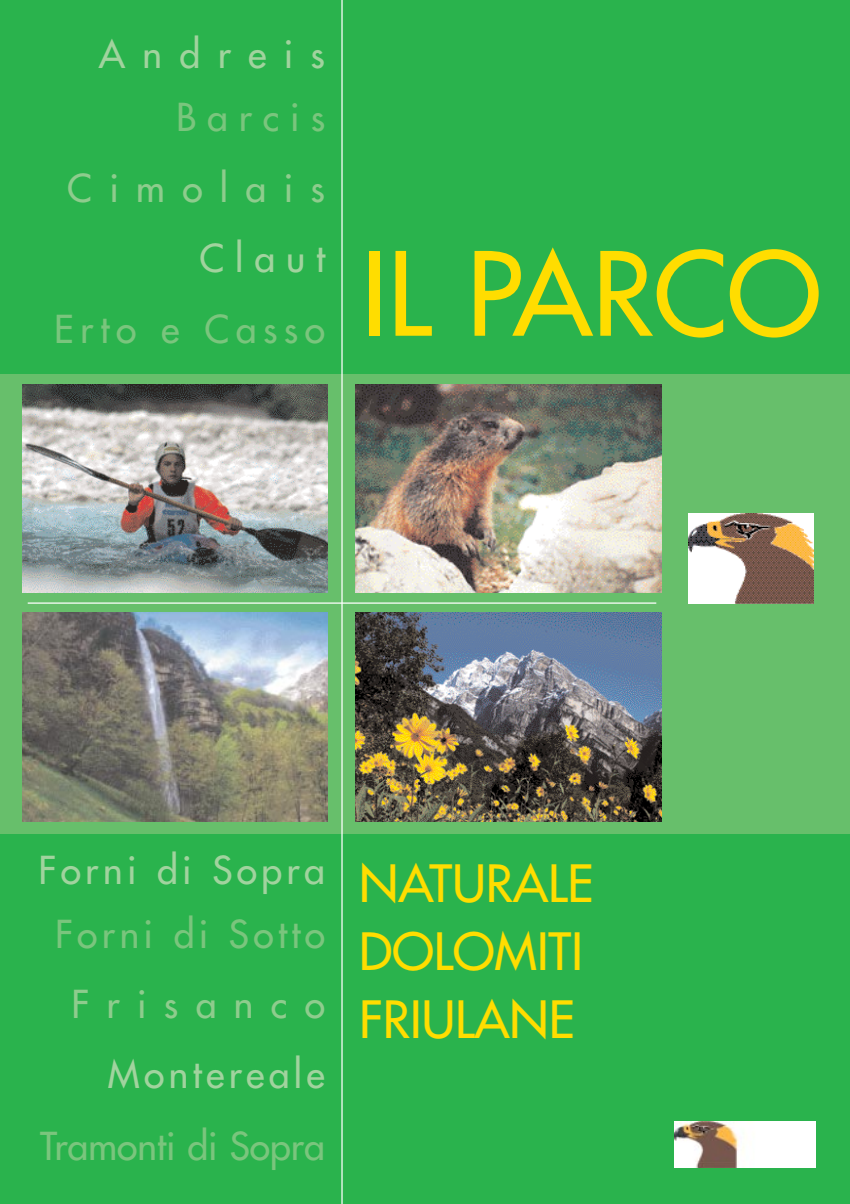
<style>
.page{position:relative;width:850px;height:1204px;background:#2ab34d}
.page>*{position:absolute;margin:0;border:0;box-sizing:border-box;transform-origin:0 0}
.t1{font:112.5px "Futura";color:#fd0}
.t2{font:50px/68.1px "Futura";color:#fd0}
.t3{font:37.5px "Futura";letter-spacing:.115em;color:#a1d39e}
.t4{font:37.5px "Futura";letter-spacing:.115em;color:#7ac57d}
.t5{font:37.5px "Futura";letter-spacing:.46em;color:#8ecc8d}
.t6{font:37.5px "Futura";color:#7ac57d}
.t7{font:37.5px "Futura";letter-spacing:.175em;color:#7ac57d}
.t8{font:37.5px "Futura";letter-spacing:.46em;color:#a1d39e}
</style>
<div class="page">
<div style="left:0;top:375px;width:850px;height:459px;background:#67bf6b"></div>
<img style="left:688px;top:513px;width:125px;height:91px">
<img style="left:22px;top:385px;width:306px;height:208px">
<img style="left:22px;top:613px;width:306px;height:208px">
<img style="left:356px;top:385px;width:305px;height:208px">
<img style="left:356px;top:613px;width:305px;height:208px">
<hr style="left:28px;top:602px;width:628px;height:2px;background:#fff">
<hr style="left:341px;top:0;width:2px;height:1204px;background:#fff">
<img style="left:674px;top:1121px;width:142px;height:46px">
<p class="t8" style="left:99px;top:35px;width:228px">Andreis</p>
<p class="t4" style="left:176px;top:99px;width:150px">Barcis</p>
<p class="t5" style="left:67px;top:169px;width:259px">Cimolais</p>
<p class="t3" style="left:200px;top:240px;width:127px">Claut</p>
<p class="t7" style="left:54px;top:311px;width:272px">Erto e Casso</p>
<h1 class="t1" style="left:361px;top:238px;width:461px">IL PARCO</h1>
<p class="t3" style="left:39px;top:852px;width:288px">Forni di Sopra</p>
<p class="t4" style="left:55px;top:915px;width:271px">Forni di Sotto</p>
<p class="t5" style="left:72px;top:985px;width:255px">Frisanco</p>
<p class="t3" style="left:108px;top:1056px;width:218px">Montereale</p>
<p class="t6" style="left:40px;top:1127px;width:286px">Tramonti di Sopra</p>
<h2 class="t2" style="left:359px;top:853px;width:236px">NATURALE<br>DOLOMITI<br>FRIULANE</h2>
</div>
